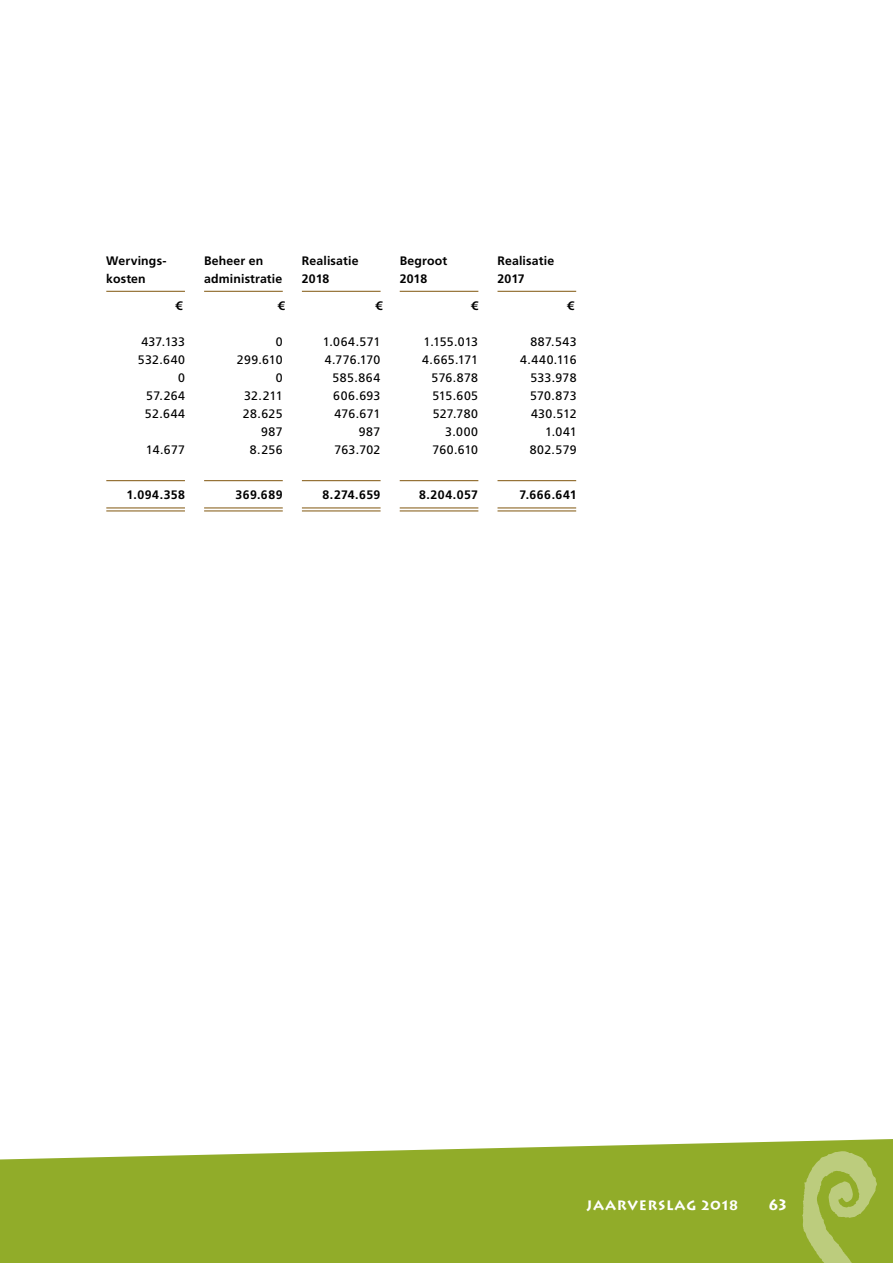
<style>
.page{position:relative;width:893px;height:1263px;background:#fff}
.page>*{position:absolute;margin:0;border:0;box-sizing:border-box;transform-origin:0 0}
.t1{font:700 15px "Lithos";color:#fff}
.t2{font:700 13.5px "Lithos";letter-spacing:.05em;color:#fff}
.t3{font:12.3px "Frutiger LT Std";letter-spacing:.025em;color:#000}
.t4{font:700 12.3px "Frutiger LT Std";letter-spacing:.015em;color:#000}
</style>
<div class="page">
<svg style="left:0;top:1139px;width:893px;height:124px;background:#9ab33c"></svg>
<svg style="left:802px;top:1150px;width:75px;height:113px;background:#a5bb51"></svg>
<hr style="left:106px;top:291px;width:79px;height:1px;background:#8e6828">
<hr style="left:204px;top:291px;width:79px;height:1px;background:#8e6828">
<hr style="left:302px;top:291px;width:79px;height:1px;background:#8e6828">
<hr style="left:400px;top:291px;width:78px;height:1px;background:#8e6828">
<hr style="left:497px;top:291px;width:79px;height:1px;background:#8e6828">
<hr style="left:106px;top:480px;width:79px;height:1px;background:#8e6828">
<hr style="left:204px;top:480px;width:79px;height:1px;background:#8e6828">
<hr style="left:302px;top:480px;width:79px;height:1px;background:#8e6828">
<hr style="left:400px;top:480px;width:78px;height:1px;background:#8e6828">
<hr style="left:497px;top:480px;width:79px;height:1px;background:#8e6828">
<hr style="left:106px;top:507px;width:79px;height:1px;background:#8e6828">
<hr style="left:204px;top:507px;width:79px;height:1px;background:#8e6828">
<hr style="left:302px;top:507px;width:79px;height:1px;background:#8e6828">
<hr style="left:400px;top:507px;width:78px;height:1px;background:#8e6828">
<hr style="left:497px;top:507px;width:79px;height:1px;background:#8e6828">
<hr style="left:106px;top:510px;width:79px;height:1px;background:#8e6828">
<hr style="left:204px;top:510px;width:79px;height:1px;background:#8e6828">
<hr style="left:302px;top:510px;width:79px;height:1px;background:#8e6828">
<hr style="left:400px;top:510px;width:78px;height:1px;background:#8e6828">
<hr style="left:497px;top:510px;width:79px;height:1px;background:#8e6828">
<p class="t4" style="left:106px;top:253px;width:62px">Wervings-</p>
<p class="t4" style="left:204px;top:253px;width:61px">Beheer en</p>
<p class="t4" style="left:302px;top:253px;width:58px">Realisatie</p>
<p class="t4" style="left:400px;top:253px;width:49px">Begroot</p>
<p class="t4" style="left:497px;top:253px;width:58px">Realisatie</p>
<p class="t4" style="left:106px;top:271px;width:41px">kosten</p>
<p class="t4" style="left:204px;top:271px;width:80px">administratie</p>
<p class="t4" style="left:302px;top:271px;width:29px">2018</p>
<p class="t4" style="left:400px;top:271px;width:29px">2018</p>
<p class="t4" style="left:497px;top:271px;width:29px">2017</p>
<p class="t4" style="left:176px;top:298px;width:8px">€</p>
<p class="t4" style="left:278px;top:298px;width:8px">€</p>
<p class="t4" style="left:375px;top:298px;width:8px">€</p>
<p class="t4" style="left:471px;top:298px;width:8px">€</p>
<p class="t4" style="left:567px;top:298px;width:8px">€</p>
<p class="t3" style="left:141px;top:334px;width:45px">437.133</p>
<p class="t3" style="left:276px;top:334px;width:8px">0</p>
<p class="t3" style="left:323px;top:334px;width:59px">1.064.571</p>
<p class="t3" style="left:424px;top:334px;width:56px">1.155.013</p>
<p class="t3" style="left:530px;top:334px;width:48px">887.543</p>
<p class="t3" style="left:138px;top:352px;width:49px">532.640</p>
<p class="t3" style="left:237px;top:352px;width:47px">299.610</p>
<p class="t3" style="left:325px;top:352px;width:57px">4.776.170</p>
<p class="t3" style="left:422px;top:352px;width:57px">4.665.171</p>
<p class="t3" style="left:520px;top:352px;width:58px">4.440.116</p>
<p class="t3" style="left:178px;top:370px;width:8px">0</p>
<p class="t3" style="left:276px;top:370px;width:8px">0</p>
<p class="t3" style="left:333px;top:370px;width:49px">585.864</p>
<p class="t3" style="left:431px;top:370px;width:48px">576.878</p>
<p class="t3" style="left:530px;top:370px;width:48px">533.978</p>
<p class="t3" style="left:146px;top:388px;width:40px">57.264</p>
<p class="t3" style="left:244px;top:388px;width:40px">32.211</p>
<p class="t3" style="left:333px;top:388px;width:49px">606.693</p>
<p class="t3" style="left:432px;top:388px;width:47px">515.605</p>
<p class="t3" style="left:530px;top:388px;width:48px">570.873</p>
<p class="t3" style="left:145px;top:406px;width:42px">52.644</p>
<p class="t3" style="left:243px;top:406px;width:41px">28.625</p>
<p class="t3" style="left:334px;top:406px;width:47px">476.671</p>
<p class="t3" style="left:433px;top:406px;width:47px">527.780</p>
<p class="t3" style="left:531px;top:406px;width:47px">430.512</p>
<p class="t3" style="left:261px;top:424px;width:23px">987</p>
<p class="t3" style="left:359px;top:424px;width:23px">987</p>
<p class="t3" style="left:445px;top:424px;width:35px">3.000</p>
<p class="t3" style="left:545px;top:424px;width:33px">1.041</p>
<p class="t3" style="left:146px;top:442px;width:41px">14.677</p>
<p class="t3" style="left:250px;top:442px;width:34px">8.256</p>
<p class="t3" style="left:334px;top:442px;width:47px">763.702</p>
<p class="t3" style="left:433px;top:442px;width:47px">760.610</p>
<p class="t3" style="left:530px;top:442px;width:48px">802.579</p>
<p class="t4" style="left:127px;top:488px;width:60px">1.094.358</p>
<p class="t4" style="left:235px;top:488px;width:49px">369.689</p>
<p class="t4" style="left:322px;top:488px;width:59px">8.274.659</p>
<p class="t4" style="left:419px;top:488px;width:61px">8.204.057</p>
<p class="t4" style="left:519px;top:488px;width:59px">7.666.641</p>
<p class="t2" style="left:587px;top:1198px;width:153px">JAARVERSLAG 2018</p>
<p class="t1" style="left:769px;top:1196px;width:19px">63</p>
</div>
